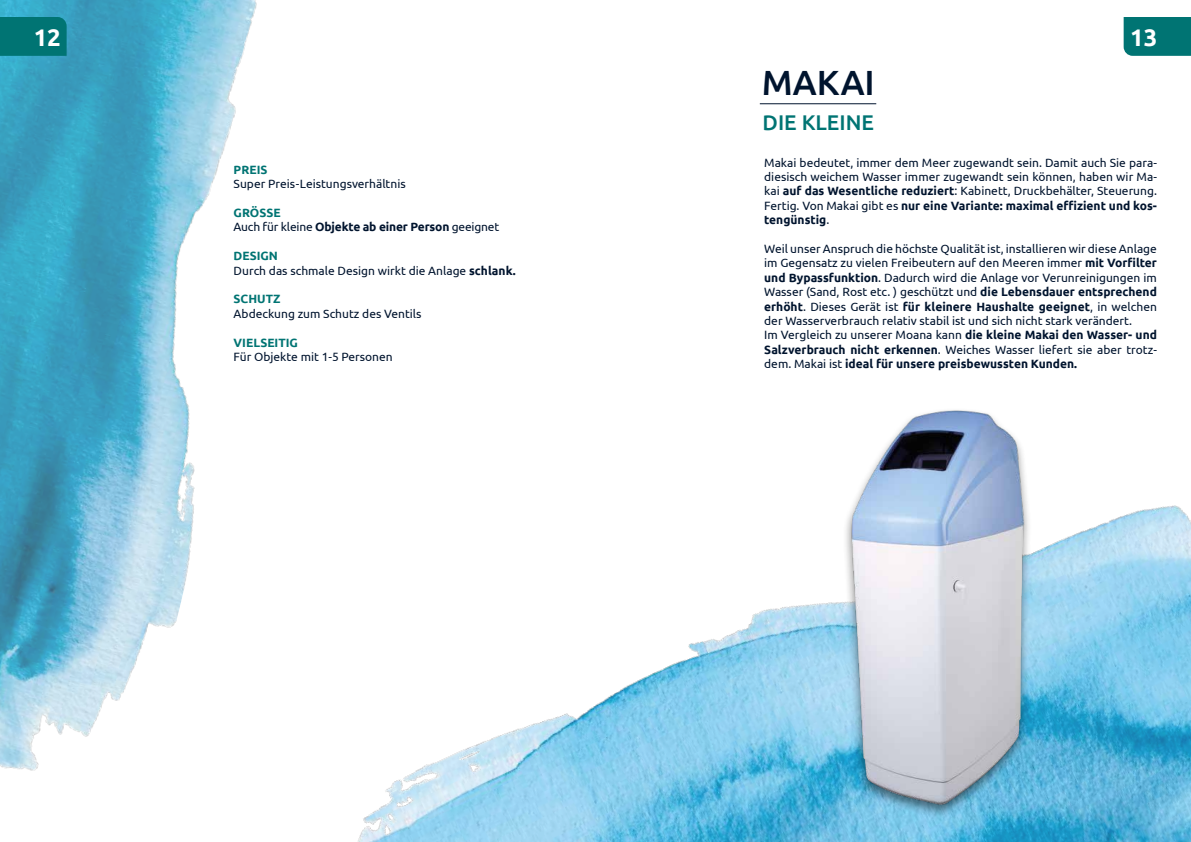
<style>
.page{position:relative;width:1191px;height:842px;background:#fff}
.page>*{position:absolute;margin:0;border:0;box-sizing:border-box;transform-origin:0 0}
.t1{font:500 35px "Ubuntu";color:#00142e}
.t2{font:700 24px "Ubuntu";color:#fff}
.t3{font:500 21.3px "Ubuntu";color:#007473}
.t4{font:12px/14.4px "Ubuntu";color:#00142e}
.t5{font:700 12px "Ubuntu";color:#007473}
.s1{font-weight:700;color:#007473}
.s2{font-weight:700}
</style>
<div class="page">
<div style="left:1123px;top:17px;width:68px;height:39px;background:#007473"></div>
<img style="left:358px;top:505px;width:833px;height:337px">
<img style="left:842px;top:410px;width:189px;height:403px">
<img style="left:0;top:0;width:257px;height:771px">
<div style="left:0;top:17px;width:67px;height:39px;background:#007473"></div>
<hr style="left:760px;top:103px;width:116px;height:1px;background:#00142e">
<h2 class="t2" style="left:34px;top:23px;width:29px">12</h2>
<h2 class="t2" style="left:1130px;top:23px;width:29px">13</h2>
<p class="t5" style="left:234px;top:162px;width:35px">PREIS</p>
<p class="t4" style="left:234px;top:176px;width:174px">Super Preis-Leistungsverhältnis</p>
<p class="t4" style="left:234px;top:205px;width:267px"><span class="s1">GRÖSSE<br></span>Auch für kleine <span class="s2">Objekte ab einer Person</span> geeignet</p>
<p class="t4" style="left:234px;top:248px;width:283px"><span class="s1">DESIGN<br></span>Durch das schmale Design wirkt die Anlage <span class="s2">schlank.</span></p>
<p class="t5" style="left:234px;top:292px;width:48px">SCHUTZ</p>
<p class="t4" style="left:234px;top:306px;width:189px">Abdeckung zum Schutz des Ventils</p>
<p class="t5" style="left:234px;top:335px;width:66px">VIELSEITIG</p>
<p class="t4" style="left:234px;top:349px;width:161px">Für Objekte mit 1-5 Personen</p>
<h1 class="t1" style="left:762px;top:61px;width:114px">MAKAI</h1>
<h3 class="t3" style="left:762px;top:109px;width:113px">DIE KLEINE</h3>
<p class="t4" style="left:764px;top:155px;width:394px;text-align:justify">Makai bedeutet, immer dem Meer zugewandt sein. Damit auch Sie para&shy;diesisch weichem Wasser immer zugewandt sein können, haben wir Ma&shy;kai <span class="s2">auf das Wesentliche reduziert</span>: Kabinett, Druckbehälter, Steuerung.<br>Fertig. Von Makai gibt es <span class="s2">nur eine Variante: maximal effizient und kos&shy;tengünstig</span>.</p>
<p class="t4" style="left:764px;top:241px;width:394px">Weil unser Anspruch die höchste Qualität ist, installieren wir diese Anlage im Gegensatz zu vielen Freibeutern auf den Meeren immer <span class="s2">mit Vorfilter und Bypassfunktion</span>. Dadurch wird die Anlage vor Verunreinigungen im Wasser (Sand, Rost etc. ) geschützt und <span class="s2">die Lebensdauer entsprechend erhöht</span>. Dieses Gerät ist <span class="s2">für kleinere Haushalte geeignet</span>, in welchen der Wasserverbrauch relativ stabil ist und sich nicht stark verändert.<br>Im Vergleich zu unserer Moana kann <span class="s2">die kleine Makai den Wasser- und Salzverbrauch nicht erkennen</span>. Weiches Wasser liefert sie aber trotz&shy;dem. Makai ist <span class="s2">ideal für unsere preisbewussten Kunden.</span></p>
</div>
